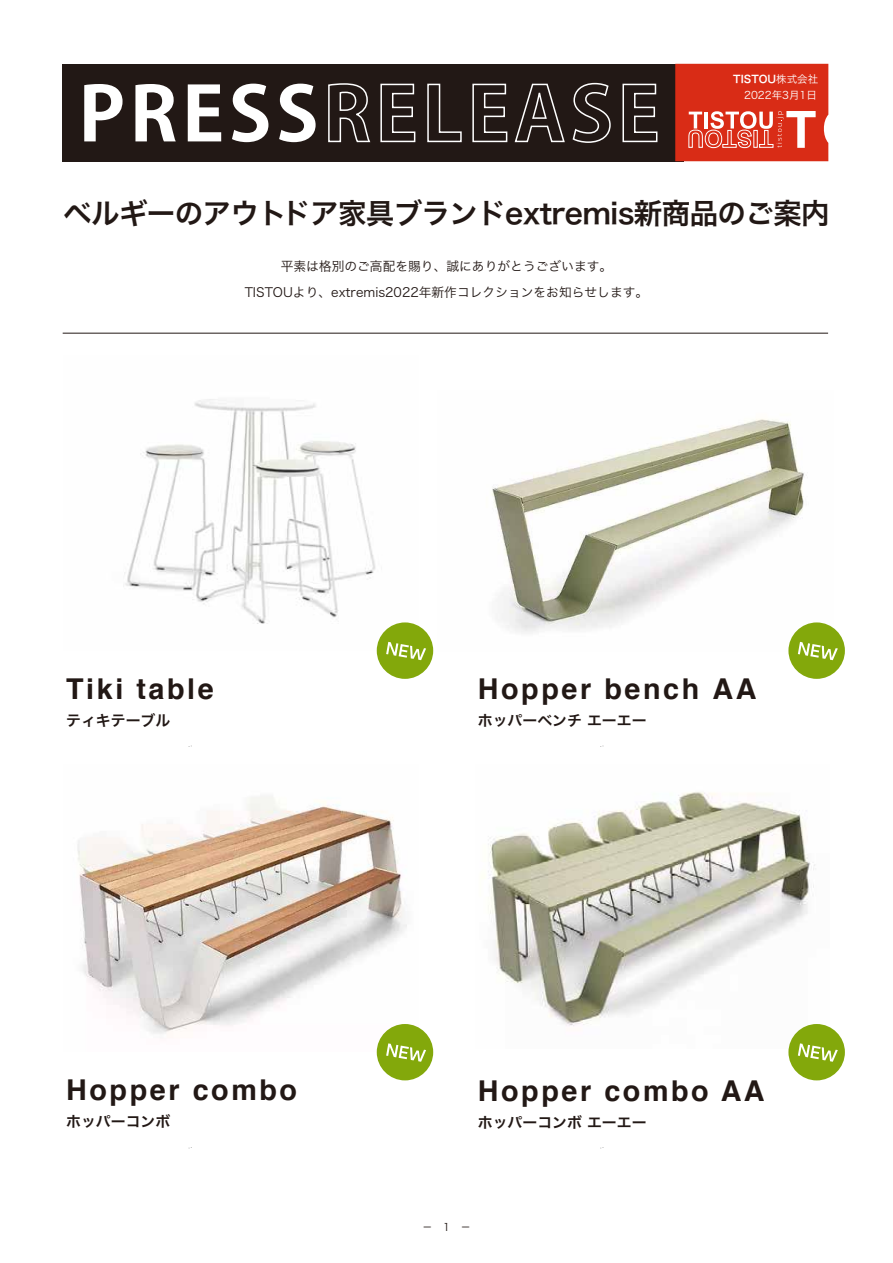
<style>
.page{position:relative;width:893px;height:1263px;background:#fff}
.page>*{position:absolute;margin:0;border:0;box-sizing:border-box;transform-origin:0 0}
.t1{font:700 74.1px "Koz Go Pro";letter-spacing:.06em;color:#fff;scale:1.05 1}
.t2{font:700 28.65px "Helvetica";letter-spacing:.09em;color:#221815}
.t3{font:28.5px "Hira Kaku Pro W6";letter-spacing:-.02em;color:#221815}
.t4{font:14.85px "Hira Kaku Pro W6";color:#221815}
.t5{font:12.75px/25.5px "Hira Kaku Pro W3";color:#221815;text-align:center}
.t6{font:10.5px "Hira Kaku Pro W6";color:#fff}
.t7{font:10.5px "Hira Kaku Pro W3";color:#fff}
.t8{font:10.5px "Hira Kaku Pro W3";color:#221815}
.s1{font-family:"Hira Kaku Pro W3"}
</style>
<div class="page">
<img style="left:492px;top:419px;width:342px;height:214px">
<img style="left:124px;top:399px;width:293px;height:251px">
<div style="left:63px;top:64px;width:621px;height:97px;background:#221815"></div>
<hr style="left:63px;top:333px;width:765px;height:1px;background:#221815">
<svg style="left:328px;top:83px;width:43px;height:60px"></svg>
<svg style="left:380px;top:83px;width:36px;height:60px"></svg>
<svg style="left:427px;top:83px;width:35px;height:60px"></svg>
<svg style="left:472px;top:83px;width:36px;height:60px"></svg>
<svg style="left:514px;top:83px;width:51px;height:60px"></svg>
<svg style="left:572px;top:82px;width:39px;height:61px"></svg>
<svg style="left:622px;top:83px;width:36px;height:60px"></svg>
<svg style="left:675px;top:64px;width:153px;height:97px;background:#dc422e"></svg>
<div style="left:377px;top:622px;width:56px;height:57px;background:#83a80b;border-radius:50%"></div>
<svg style="left:386px;top:642px;width:40px;height:18px"></svg>
<div style="left:788px;top:622px;width:57px;height:57px;background:#83a80b;border-radius:50%"></div>
<svg style="left:798px;top:642px;width:40px;height:18px"></svg>
<img style="left:77px;top:796px;width:341px;height:255px">
<div style="left:377px;top:1024px;width:56px;height:56px;background:#83a80b;border-radius:50%"></div>
<svg style="left:386px;top:1043px;width:40px;height:19px"></svg>
<img style="left:488px;top:792px;width:341px;height:247px">
<div style="left:788px;top:1024px;width:57px;height:56px;background:#83a80b;border-radius:50%"></div>
<svg style="left:798px;top:1043px;width:40px;height:19px"></svg>
<h1 class="t1" style="left:78px;top:66px;width:230px">PRESS</h1>
<p class="t6" style="left:733px;top:70px;width:86px">TISTOU<span class="s1">株式会社</span></p>
<p class="t7" style="left:744px;top:86px;width:74px">2022年3月1日</p>
<h3 class="t3" style="left:63px;top:188px;width:768px">ベルギーのアウトドア家具ブランドextremis新商品のご案内</h3>
<p class="t5" style="left:245px;top:253px;width:405px">平素は格別のご高配を賜り、誠にありがとうございます。<br>TISTOUより、extremis2022年新作コレクションをお知らせします。</p>
<h2 class="t2" style="left:66px;top:666px;width:149px">Tiki table</h2>
<p class="t4" style="left:66px;top:707px;width:106px">ティキテーブル</p>
<h2 class="t2" style="left:478px;top:666px;width:280px">Hopper bench AA</h2>
<p class="t4" style="left:478px;top:707px;width:170px">ホッパーベンチ エーエー</p>
<h2 class="t2" style="left:66px;top:1067px;width:232px">Hopper combo</h2>
<p class="t4" style="left:66px;top:1108px;width:106px">ホッパーコンボ</p>
<h2 class="t2" style="left:478px;top:1068px;width:288px">Hopper combo AA</h2>
<p class="t4" style="left:478px;top:1109px;width:170px">ホッパーコンボ エーエー</p>
<p class="t8" style="left:422px;top:1218px;width:50px">－　1　－</p>
</div>
